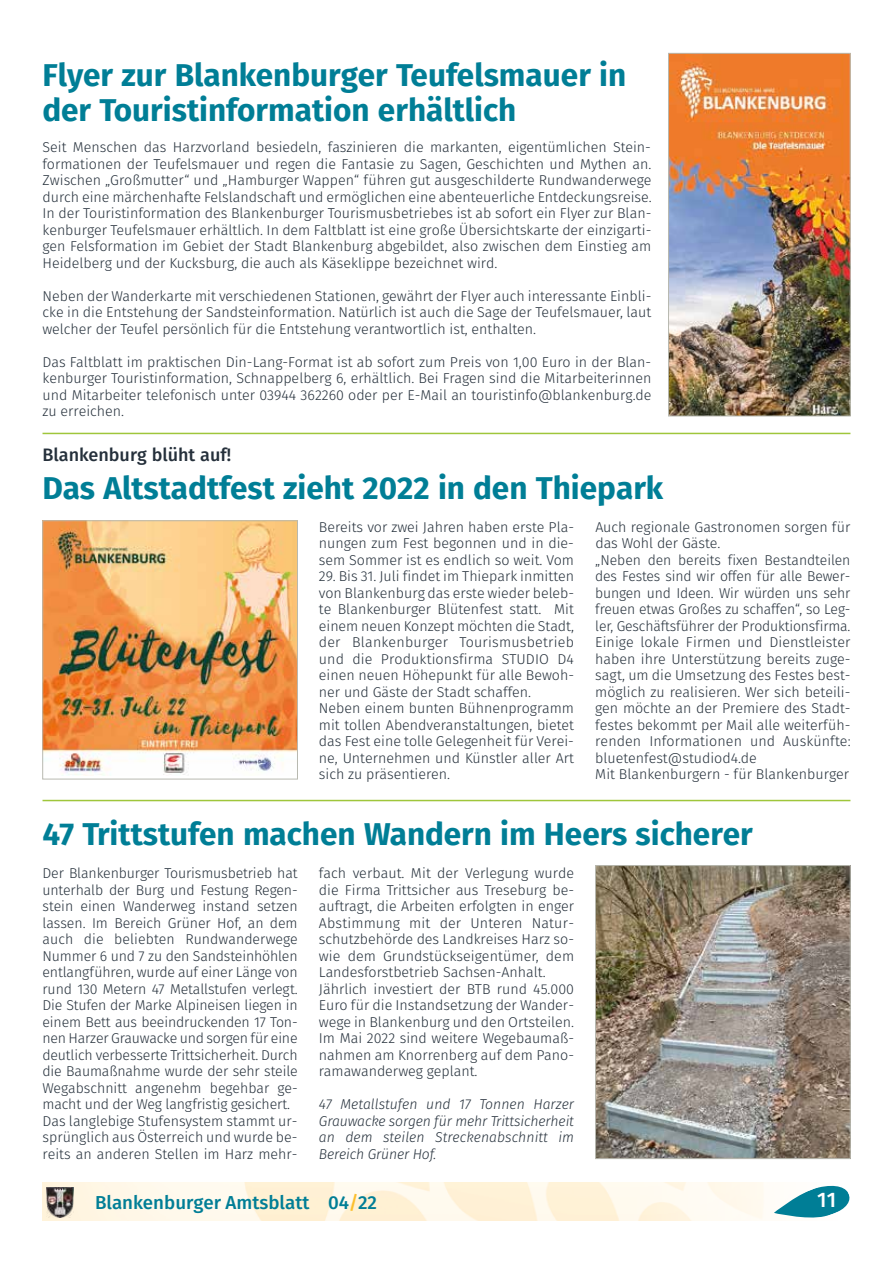
<style>
.page{position:relative;width:893px;height:1263px;background:#fff}
.page>*{position:absolute;margin:0;border:0;box-sizing:border-box;transform-origin:0 0}
.t1{font:700 31.5px/34.5px "Fira Sans";color:#007e96}
.t2{font:500 21px "Fira Sans";color:#fff}
.t3{font:500 18.75px "Fira Sans";color:#007e96}
.t4{font:500 18px "Fira Sans";color:#25303b}
.t5{font:300 14.25px/16.5px "Fira Sans";color:#25303b;text-align:justify}
.t6{font:italic 300 14.25px/16.5px "Fira Sans";letter-spacing:.005em;color:#25303b;text-align:justify}
.s1{color:#fcbf2c}
</style>
<div class="page">
<img style="left:43px;top:1182px;width:721px;height:38px">
<svg style="left:774px;top:1185px;width:76px;height:33px"></svg>
<img style="left:47px;top:1187px;width:27px;height:30px">
<img style="left:670px;top:55px;width:178px;height:359px">
<div style="left:668px;top:53px;width:182px;height:363px;border:1px solid #b8b9b0"></div>
<img style="left:45px;top:523px;width:251px;height:253px">
<div style="left:43px;top:521px;width:255px;height:258px;border:1px solid #b8b9b0"></div>
<img style="left:597px;top:867px;width:251px;height:290px">
<div style="left:595px;top:865px;width:255px;height:294px;border:1px solid #b8b9b0"></div>
<hr style="left:43px;top:433px;width:807px;height:1px;background:#9fc63b">
<hr style="left:43px;top:800px;width:807px;height:1px;background:#9fc63b">
<h1 class="t1" style="left:43px;top:60px;width:585px">Flyer zur Blankenburger Teufelsmauer in der Touristinformation erhältlich</h1>
<p class="t5" style="left:43px;top:140px;width:611px">Seit Menschen das Harzvorland besiedeln, faszinieren die markanten, eigentümlichen Stein&shy;formationen der Teufelsmauer und regen die Fantasie zu Sagen, Geschichten und Mythen an.<br>Zwischen „Großmutter“ und „Hamburger Wappen“ führen gut ausgeschilderte Rundwanderwege durch eine märchenhafte Felslandschaft und ermöglichen eine abenteuerliche Entdeckungsreise.<br>In der Touristinformation des Blankenburger Tourismusbetriebes ist ab sofort ein Flyer zur Blan&shy;kenburger Teufelsmauer erhältlich. In dem Faltblatt ist eine große Übersichtskarte der einzigarti&shy;gen Felsformation im Gebiet der Stadt Blankenburg abgebildet, also zwischen dem Einstieg am Heidelberg und der Kucksburg, die auch als Käseklippe bezeichnet wird.</p>
<p class="t5" style="left:43px;top:288px;width:610px">Neben der Wanderkarte mit verschiedenen Stationen, gewährt der Flyer auch interessante Einbli&shy;cke in die Entstehung der Sandsteinformation. Natürlich ist auch die Sage der Teufelsmauer, laut welcher der Teufel persönlich für die Entstehung verantwortlich ist, enthalten.</p>
<p class="t5" style="left:43px;top:355px;width:610px">Das Faltblatt im praktischen Din-Lang-Format ist ab sofort zum Preis von 1,00 Euro in der Blan&shy;kenburger Touristinformation, Schnappelberg 6, erhältlich. Bei Fragen sind die Mitarbeiterinnen und Mitarbeiter telefonisch unter 03944 362260 oder per E-Mail an touristinfo@blankenburg.de zu erreichen.</p>
<p class="t4" style="left:43px;top:442px;width:190px">Blankenburg blüht auf!</p>
<h1 class="t1" style="left:43px;top:473px;width:622px">Das Altstadtfest zieht 2022 in den Thiepark</h1>
<p class="t5" style="left:319px;top:519px;width:257px">Bereits vor zwei Jahren haben erste Pla&shy;nungen zum Fest begonnen und in die&shy;sem Sommer ist es endlich so weit. Vom</p>
<p class="t5" style="left:319px;top:569px;width:257px;text-align:left">29. Bis 31. Juli findet im Thiepark inmitten von Blankenburg das erste wieder beleb&shy;te Blankenburger Blütenfest statt. Mit einem neuen Konzept möchten die Stadt, der Blankenburger Tourismusbetrieb und die Produktionsfirma STUDIO D4 einen neuen Höhepunkt für alle Bewoh&shy;ner und Gäste der Stadt schaffen.<br>Neben einem bunten Bühnenprogramm mit tollen Abendveranstaltungen, bietet das Fest eine tolle Gelegenheit für Verei&shy;ne, Unternehmen und Künstler aller Art sich zu präsentieren.</p>
<p class="t5" style="left:595px;top:520px;width:257px;text-align:left">Auch regionale Gastronomen sorgen für das Wohl der Gäste.<br>„Neben den bereits fixen Bestandteilen des Festes sind wir offen für alle Bewer&shy;bungen und Ideen. Wir würden uns sehr freuen etwas Großes zu schaffen“, so Leg&shy;ler, Geschäftsführer der Produktionsfirma.<br>Einige lokale Firmen und Dienstleister haben ihre Unterstützung bereits zuge&shy;sagt, um die Umsetzung des Festes best&shy;möglich zu realisieren. Wer sich beteili&shy;gen möchte an der Premiere des Stadt&shy;festes bekommt per Mail alle weiterfüh&shy;renden Informationen und Auskünfte: bluetenfest@studiod4.de<br>Mit Blankenburgern - für Blankenburger</p>
<h1 class="t1" style="left:43px;top:819px;width:712px">47 Trittstufen machen Wandern im Heers sicherer</h1>
<p class="t5" style="left:43px;top:866px;width:257px;text-align:left">Der Blankenburger Tourismusbetrieb hat unterhalb der Burg und Festung Regen&shy;stein einen Wanderweg instand setzen lassen. Im Bereich Grüner Hof, an dem auch die beliebten Rundwanderwege Nummer 6 und 7 zu den Sandsteinhöhlen entlangführen, wurde auf einer Länge von rund 130 Metern 47 Metallstufen verlegt.<br>Die Stufen der Marke Alpineisen liegen in einem Bett aus beeindruckenden 17 Ton&shy;nen Harzer Grauwacke und sorgen für eine deutlich verbesserte Trittsicherheit. Durch die Baumaßnahme wurde der sehr steile Wegabschnitt angenehm begehbar ge&shy;macht und der Weg langfristig gesichert.<br>Das langlebige Stufensystem stammt ur&shy;sprünglich aus Österreich und wurde be&shy;reits an anderen Stellen im Harz mehr-</p>
<p class="t5" style="left:319px;top:866px;width:257px;text-align:left">fach verbaut. Mit der Verlegung wurde die Firma Trittsicher aus Treseburg be&shy;auftragt, die Arbeiten erfolgten in enger Abstimmung mit der Unteren Natur&shy;schutzbehörde des Landkreises Harz so&shy;wie dem Grundstückseigentümer, dem Landesforstbetrieb Sachsen-Anhalt.<br>Jährlich investiert der BTB rund 45.000<br>Euro für die Instandsetzung der Wander&shy;wege in Blankenburg und den Ortsteilen.<br>Im Mai 2022 sind weitere Wegebaumaß&shy;nahmen am Knorrenberg auf dem Pano&shy;ramawanderweg geplant.</p>
<p class="t6" style="left:319px;top:1097px;width:257px">47 Metallstufen und 17 Tonnen Harzer Grauwacke sorgen für mehr Trittsicherheit an dem steilen Streckenabschnitt im Bereich Grüner Hof.</p>
<h3 class="t3" style="left:95px;top:1189px;width:283px">Blankenburger Amtsblatt 04<span class="s1">/</span>22</h3>
<h2 class="t2" style="left:817px;top:1185px;width:20px">11</h2>
</div>
